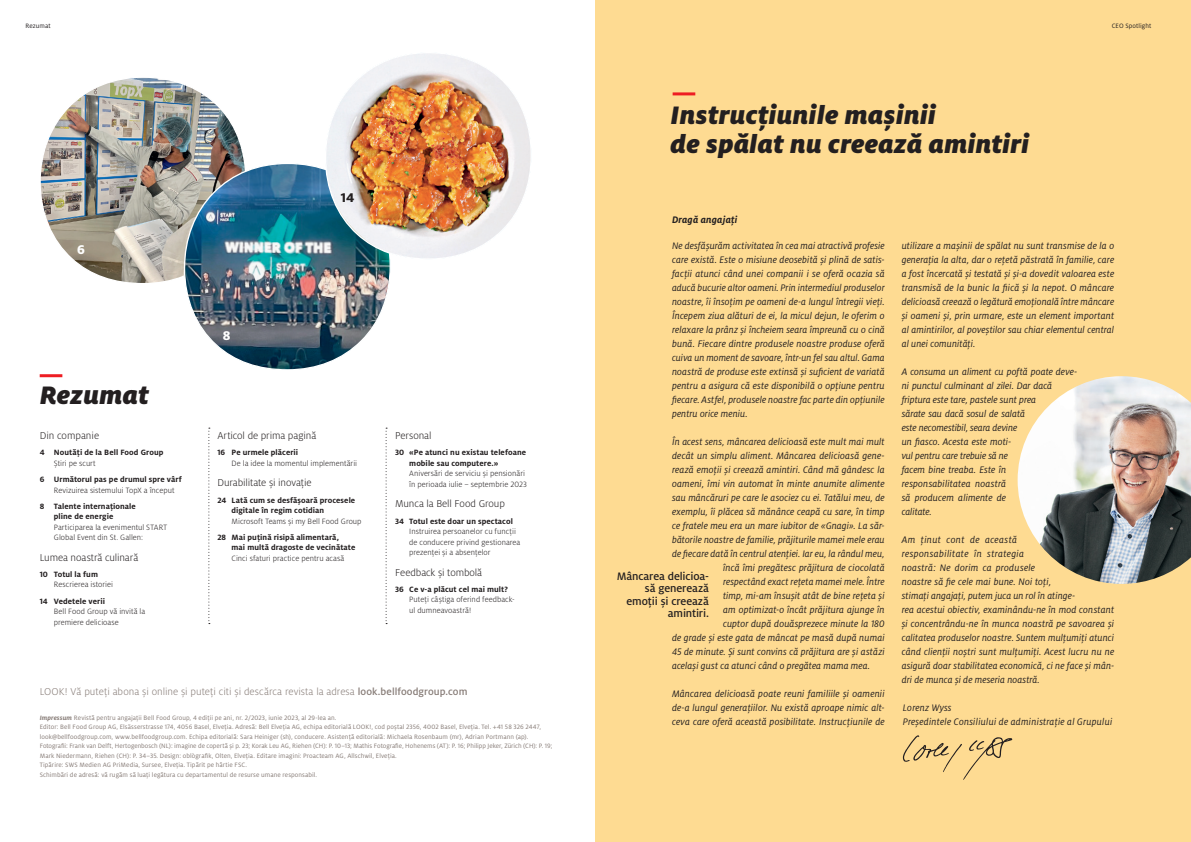
<style>
.page{position:relative;width:1191px;height:842px;background:#fff}
.page>*{position:absolute;margin:0;border:0;box-sizing:border-box;transform-origin:0 0}
.t1{font:italic 900 28px/29px "Milo Pro";letter-spacing:.01em;color:#231f20}
.t2{font:800 14px "Milo Pro";color:#fff}
.t3{font:800 14px "Milo Pro";color:#231f20}
.t4{font:500 12px/12.5px "Milo Pro";letter-spacing:-.01em;color:#231f20;text-align:right}
.t5{font:300 11px "Milo Pro";letter-spacing:-.005em;color:#231f20}
.t6{font:300 11px "Milo Pro";letter-spacing:.005em;color:#867b76}
.t7{font:italic 10.5px/14px "Milo Pro";letter-spacing:.005em;color:#231f20;text-align:justify}
.t8{font:italic 700 10.5px "Milo Pro";letter-spacing:.02em;color:#231f20}
.t9{font:300 8.5px/10.5px "Milo Pro";color:#231f20}
.t10{font:700 8.5px/10.5px "Milo Pro";letter-spacing:.005em;color:#231f20}
.t11{font:7px/9.5px "Milo Pro";letter-spacing:.01em;color:#867b76}
.t12{font:7px "Milo Pro";letter-spacing:.01em;color:#231f20}
.s1{font-weight:500}
.s2{font-weight:700;font-style:italic}
</style>
<div class="page">
<img style="left:40px;top:77px;width:204px;height:206px">
<img style="left:183px;top:162px;width:208px;height:208px">
<img style="left:324px;top:53px;width:207px;height:207px">
<div style="left:595px;top:0;width:596px;height:842px;background:#fedb92"></div>
<img style="left:1017px;top:376px;width:174px;height:208px">
<hr style="left:40px;top:374px;width:22px;height:3px;background:#ee1d23">
<svg style="left:208px;top:428px;width:2px;height:196px"></svg>
<svg style="left:385px;top:428px;width:2px;height:196px"></svg>
<hr style="left:672px;top:92px;width:23px;height:3px;background:#ee1d23">
<svg style="left:903px;top:735px;width:109px;height:45px"></svg>
<p class="t12" style="left:26px;top:22px;width:27px">Rezumat</p>
<p class="t12" style="left:1111px;top:22px;width:41px">CEO Spotlight</p>
<h2 class="t2" style="left:77px;top:241px;width:9px">6</h2>
<h1 class="t1" style="left:40px;top:380px;width:111px">Rezumat</h1>
<p class="t5" style="left:40px;top:430px;width:61px">Din companie</p>
<p class="t10" style="left:40px;top:447px;width:125px">4 Noutăți de la Bell Food Group</p>
<p class="t9" style="left:54px;top:458px;width:43px">Știri pe scurt</p>
<p class="t10" style="left:40px;top:474px;width:144px">6 Următorul pas pe drumul spre vârf</p>
<p class="t9" style="left:54px;top:485px;width:122px">Revizuirea sistemului TopX a început</p>
<p class="t10" style="left:54px;top:501px;width:83px;text-indent:-14px">8 Talente internaționale pline de energie</p>
<p class="t9" style="left:54px;top:522px;width:115px">Participarea la evenimentul START<br>Global Event din St. Gallen:</p>
<p class="t5" style="left:40px;top:551px;width:100px">Lumea noastră culinară</p>
<p class="t10" style="left:40px;top:569px;width:60px">10 Totul la fum</p>
<p class="t9" style="left:54px;top:579px;width:61px">Rescrierea istoriei</p>
<p class="t10" style="left:40px;top:596px;width:67px">14 Vedetele verii</p>
<p class="t9" style="left:54px;top:606px;width:93px">Bell Food Group vă invită la premiere delicioase</p>
<h2 class="t3" style="left:341px;top:189px;width:15px">14</h2>
<h2 class="t2" style="left:223px;top:327px;width:9px">8</h2>
<p class="t5" style="left:217px;top:430px;width:100px">Articol de prima pagină</p>
<p class="t10" style="left:217px;top:447px;width:82px">16 Pe urmele plăcerii</p>
<p class="t9" style="left:231px;top:458px;width:127px">De la idee la momentul implementării</p>
<p class="t5" style="left:217px;top:477px;width:96px">Durabilitate şi inovaţie</p>
<p class="t10" style="left:231px;top:495px;width:125px;text-indent:-14px">24 Lată cum se desfășoară procesele digitale în regim cotidian</p>
<p class="t9" style="left:231px;top:516px;width:131px">Microsoft Teams și my Bell Food Group</p>
<p class="t10" style="left:231px;top:532px;width:125px;text-indent:-14px">28 Mai puțină risipă alimentară,<br>mai multă dragoste de vecinătate</p>
<p class="t9" style="left:231px;top:553px;width:114px">Cinci sfaturi practice pentru acasă</p>
<p class="t5" style="left:395px;top:430px;width:38px">Personal</p>
<p class="t10" style="left:409px;top:447px;width:118px;text-indent:-14px">30 «Pe atunci nu existau telefoane mobile sau computere.»</p>
<p class="t9" style="left:409px;top:468px;width:119px">Aniversări de serviciu și pensionări în perioada iulie – septembrie 2023</p>
<p class="t5" style="left:395px;top:498px;width:111px">Munca la Bell Food Group</p>
<p class="t10" style="left:395px;top:516px;width:119px">34 Totul este doar un spectacol</p>
<p class="t9" style="left:409px;top:526px;width:112px">Instruirea persoanelor cu funcții de conducere privind gestionarea prezenței și a absențelor</p>
<p class="t5" style="left:395px;top:566px;width:89px">Feedback și tombolă</p>
<p class="t10" style="left:395px;top:584px;width:114px">36 Ce v-a plăcut cel mai mult?</p>
<p class="t9" style="left:409px;top:594px;width:107px">Puteți câștiga oferind feedback&shy;ul dumneavoastră!</p>
<p class="t6" style="left:40px;top:685px;width:429px">LOOK! Vă puteți abona și online și puteți citi și descărca revista la adresa <span class="s1">look.bellfoodgroup.com</span></p>
<p class="t11" style="left:40px;top:713px;width:514px"><span class="s2">Impressum</span> Revistă pentru angajații Bell Food Group, 4 ediții pe ani, nr. 2/2023, iunie 2023, al 29-lea an.<br>Editor: Bell Food Group AG, Elsässerstrasse 174, 4056 Basel, Elveția. Adresă: Bell Elveția AG, echipa editorială LOOK!, cod poștal 2356, 4002 Basel, Elveția. Tel. +41 58 326 2447, look@bellfoodgroup.com, www.bellfoodgroup.com. Echipa editorială: Sara Heiniger (sh), conducere. Asistență editorială: Michaela Rosenbaum (mr), Adrian Portmann (ap).<br>Fotografii: Frank van Delft, Hertogenbosch (NL): imagine de copertă și p. 23; Korak Leu AG, Riehen (CH): P. 10–13; Mathis Fotografie, Hohenems (AT): P. 16; Philipp Jeker, Zürich (CH): P. 19; Mark Niedermann, Riehen (CH): P. 34–35. Design: oblògrafik, Olten, Elveția. Editare imagini: Proacteam AG, Allschwil, Elveția.<br>Tipărire: SWS Medien AG PriMedia, Sursee, Elveția. Tipărit pe hârtie FSC.<br>Schimbări de adresă: vă rugăm să luați legătura cu departamentul de resurse umane responsabil.</p>
<h1 class="t1" style="left:670px;top:100px;width:360px">Instrucțiunile mașinii<br>de spălat nu creează amintiri</h1>
<p class="t8" style="left:672px;top:214px;width:67px">Dragă angajați</p>
<p class="t7" style="left:672px;top:238px;width:214px">Ne desfășurăm activitatea în cea mai atractivă profesie care există. Este o misiune deosebită și plină de satis&shy;facții atunci când unei companii i se oferă ocazia să aducă bucurie altor oameni. Prin intermediul produselor noastre, îi însoțim pe oameni de-a lungul întregii vieți.<br>Începem ziua alături de ei, la micul dejun, le oferim o relaxare la prânz și încheiem seara împreună cu o cină bună. Fiecare dintre produsele noastre produse oferă cuiva un moment de savoare, într-un fel sau altul. Gama noastră de produse este extinsă și suficient de variată pentru a asigura că este disponibilă o opțiune pentru fiecare. Astfel, produsele noastre fac parte din opțiunile pentru orice meniu.</p>
<p class="t7" style="left:672px;top:434px;width:214px">În acest sens, mâncarea delicioasă este mult mai mult</p>
<p class="t7" style="left:672px;top:448px;width:214px">decât un simplu aliment. Mâncarea delicioasă gene-</p>
<p class="t7" style="left:672px;top:462px;width:214px">rează emoții și creează amintiri. Când mă gândesc la</p>
<p class="t7" style="left:672px;top:476px;width:214px">oameni, îmi vin automat în minte anumite alimente</p>
<p class="t7" style="left:672px;top:490px;width:214px">sau mâncăruri pe care le asociez cu ei. Tatălui meu, de</p>
<p class="t7" style="left:672px;top:504px;width:214px">exemplu, îi plăcea să mănânce ceapă cu sare, în timp</p>
<p class="t7" style="left:672px;top:518px;width:214px">ce fratele meu era un mare iubitor de «Gnagi». La săr-</p>
<p class="t7" style="left:672px;top:532px;width:214px">bătorile noastre de familie, prăjiturile mamei mele erau</p>
<p class="t7" style="left:672px;top:546px;width:214px">de fiecare dată în centrul atenției. Iar eu, la rândul meu,</p>
<p class="t7" style="left:723px;top:560px;width:163px">încă îmi pregătesc prăjitura de ciocolată</p>
<p class="t7" style="left:723px;top:574px;width:163px">respectând exact rețeta mamei mele. Între</p>
<p class="t7" style="left:723px;top:588px;width:163px">timp, mi-am însușit atât de bine rețeta și</p>
<p class="t7" style="left:723px;top:602px;width:163px">am optimizat-o încât prăjitura ajunge în</p>
<p class="t7" style="left:723px;top:616px;width:163px">cuptor după douăsprezece minute la 180</p>
<p class="t7" style="left:672px;top:630px;width:214px">de grade și este gata de mâncat pe masă după numai</p>
<p class="t7" style="left:672px;top:644px;width:214px">45 de minute. Și sunt convins că prăjitura are și astăzi</p>
<p class="t7" style="left:672px;top:658px;width:199px">același gust ca atunci când o pregătea mama mea.</p>
<p class="t7" style="left:672px;top:686px;width:214px">Mâncarea delicioasă poate reuni familiile și oamenii de-a lungul generațiilor. Nu există aproape nimic alt&shy;ceva care oferă această posibilitate. Instrucțiunile de</p>
<p class="t4" style="left:616px;top:570px;width:94px">Mâncarea delicioa&shy;să generează emoții și creează amintiri.</p>
<p class="t7" style="left:901px;top:238px;width:214px">utilizare a mașinii de spălat nu sunt transmise de la o generația la alta, dar o rețetă păstrată în familie, care a fost încercată și testată și și-a dovedit valoarea este transmisă de la bunic la fiică și la nepot. O mâncare delicioasă creează o legătură emoțională între mâncare și oameni și, prin urmare, este un element important al amintirilor, al poveștilor sau chiar elementul central al unei comunități.</p>
<p class="t7" style="left:901px;top:364px;width:177px;text-align:left">A consuma un aliment cu poftă poate deve&shy;ni punctul culminant al zilei. Dar dacă friptura este tare, pastele sunt prea<br>sărate sau dacă sosul de salată<br>este necomestibil, seara devine<br>un fiasco. Acesta este moti-<br>vul pentru care trebuie să ne<br>facem bine treaba. Este în responsabilitatea noastră<br>să producem alimente de<br>calitate.</p>
<p class="t7" style="left:901px;top:532px;width:214px;text-align:left">Am ținut cont de această<br>responsabilitate în strategia<br>noastră: Ne dorim ca produsele<br>noastre să fie cele mai bune. Noi toți,<br>stimați angajați, putem juca un rol în atinge-<br>rea acestui obiectiv, examinându-ne în mod constant și concentrându-ne în munca noastră pe savoarea și calitatea produselor noastre. Suntem mulțumiți atunci când clienții noștri sunt mulțumiți. Acest lucru nu ne asigură doar stabilitatea economică, ci ne face și mân&shy;dri de munca și de meseria noastră.</p>
<p class="t7" style="left:903px;top:701px;width:211px">Lorenz Wyss<br>Președintele Consiliului de administrație al Grupului</p>
</div>
